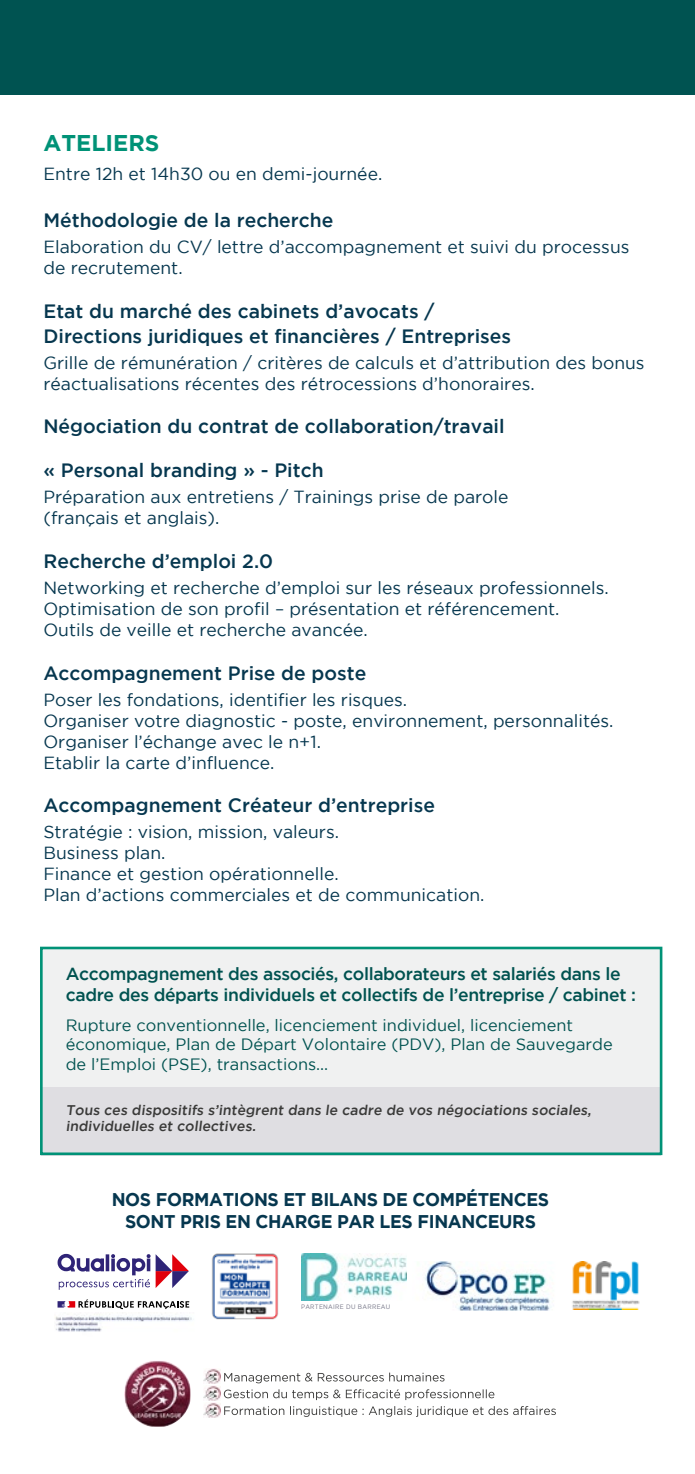
<style>
.page{position:relative;width:695px;height:1474px;background:#fff}
.page>*{position:absolute;margin:0;border:0;box-sizing:border-box;transform-origin:0 0}
.t1{font:700 22.75px "Gotham";color:#009277}
.t2{font:700 22.75px "Gotham";color:#009278}
.t3{font:500 19.25px/24.5px "Gotham";color:#0b3850}
.t4{font:500 19.25px/24.5px "Gotham";color:#06374f}
.t5{font:700 18.38px/21.9px "Gotham";letter-spacing:-.02em;color:#06374f;text-align:center;scale:.96 1}
.t6{font:700 18.38px/21.9px "Gotham";letter-spacing:-.02em;color:#0b3850;text-align:center;scale:.96 1}
.t7{font:17.5px/21px "Gotham";color:#0b3850}
.t8{font:17.5px/21px "Gotham";color:#06374f}
.t9{font:500 17.5px/21px "Gotham";letter-spacing:-.02em;color:#005351}
.t10{font:500 17.5px/21px "Gotham";letter-spacing:-.02em;color:#005250}
.t11{font:16.45px/19.6px "Gotham";color:#005351}
.t12{font:16.45px/19.6px "Gotham";color:#005250}
.t13{font:500 14px/16.6px "Gotham";color:#3b3b3a}
.t14{font:500 14px/16.6px "Gotham";color:#3a3a39}
.t15{font:6.48px "Gotham";letter-spacing:.05em;color:#6f7081;scale:.92 1}
.t16{font:6.48px "Gotham";letter-spacing:.05em;color:#6f6f81;scale:.92 1}
</style>
<div class="page">
<div style="left:41px;top:947px;width:620px;height:140px;background:#f0f1f1"></div>
<div style="left:41px;top:1086px;width:620px;height:69px;background:#dfdee2"></div>
<div style="left:40px;top:946px;width:622px;height:209px;border:3px solid #009277"></div>
<svg style="left:156px;top:1254px;width:33px;height:33px"></svg>
<svg style="left:58px;top:1253px;width:92px;height:36px"></svg>
<svg style="left:58px;top:1299px;width:131px;height:10px"></svg>
<img style="left:212px;top:1253px;width:66px;height:65px">
<img style="left:572px;top:1261px;width:68px;height:48px">
<img style="left:55px;top:1314px;width:137px;height:18px">
<img style="left:425px;top:1261px;width:126px;height:49px">
<img style="left:301px;top:1253px;width:105px;height:47px">
<img style="left:124px;top:1361px;width:66px;height:65px">
<svg style="left:224px;top:1372px;width:220px;height:11px"></svg>
<svg style="left:224px;top:1389px;width:270px;height:10px"></svg>
<svg style="left:224px;top:1406px;width:331px;height:10px"></svg>
<img style="left:204px;top:1368px;width:16px;height:15px">
<img style="left:204px;top:1402px;width:16px;height:15px">
<img style="left:204px;top:1385px;width:16px;height:15px">
<div style="left:0;top:0;width:694px;height:94px;background:#005351"></div>
<h1 class="t2" style="left:40px;top:129px;width:117px">ATELIERS</h1>
<p class="t7" style="left:40px;top:163px;width:340px">Entre 12h et 14h30 ou en demi-journée.</p>
<p class="t3" style="left:40px;top:208px;width:291px">Méthodologie de la recherche</p>
<p class="t7" style="left:40px;top:236px;width:587px">Elaboration du CV/ lettre d’accompagnement et suivi du processus de recrutement.</p>
<p class="t3" style="left:40px;top:298px;width:469px">Etat du marché des cabinets d’avocats /<br>Directions juridiques et financières / Entreprises</p>
<p class="t7" style="left:40px;top:351px;width:602px">Grille de rémunération / critères de calculs et d’attribution des bonus réactualisations récentes des rétrocessions d’honoraires.</p>
<p class="t3" style="left:40px;top:414px;width:462px">Négociation du contrat de collaboration/travail</p>
<p class="t3" style="left:40px;top:457px;width:282px">« Personal branding » - Pitch</p>
<p class="t7" style="left:40px;top:486px;width:466px">Préparation aux entretiens / Trainings prise de parole (français et anglais).</p>
<p class="t3" style="left:40px;top:548px;width:231px">Recherche d’emploi 2.0</p>
<p class="t7" style="left:40px;top:577px;width:567px">Networking et recherche d’emploi sur les réseaux professionnels.<br>Optimisation de son profil – présentation et référencement.<br>Outils de veille et recherche avancée.</p>
<p class="t3" style="left:40px;top:660px;width:324px">Accompagnement Prise de poste</p>
<p class="t7" style="left:40px;top:688px;width:571px">Poser les fondations, identifier les risques.<br>Organiser votre diagnostic - poste, environnement, personnalités.<br>Organiser l’échange avec le n+1.<br>Etablir la carte d’influence.</p>
<p class="t3" style="left:40px;top:793px;width:393px">Accompagnement Créateur d’entreprise</p>
<p class="t7" style="left:40px;top:821px;width:442px">Stratégie : vision, mission, valeurs.<br>Business plan.<br>Finance et gestion opérationnelle.<br>Plan d’actions commerciales et de communication.</p>
<h1 class="t1" style="left:43px;top:129px;width:117px">ATELIERS</h1>
<p class="t8" style="left:43px;top:163px;width:340px">Entre 12h et 14h30 ou en demi-journée.</p>
<p class="t4" style="left:43px;top:208px;width:291px">Méthodologie de la recherche</p>
<p class="t8" style="left:43px;top:236px;width:587px">Elaboration du CV/ lettre d’accompagnement et suivi du processus de recrutement.</p>
<p class="t4" style="left:43px;top:298px;width:469px">Etat du marché des cabinets d’avocats /<br>Directions juridiques et financières / Entreprises</p>
<p class="t8" style="left:43px;top:351px;width:602px">Gri le de rémunération / critères de calculs et d’attribution des bonus réactualisations récentes des rétrocessions d’honoraires.</p>
<p class="t4" style="left:43px;top:414px;width:462px">Négociation du contrat de co laboration/travail</p>
<p class="t4" style="left:43px;top:457px;width:282px">« Personal branding » - Pitch</p>
<p class="t8" style="left:43px;top:486px;width:466px">Préparation aux entretiens / Trainings prise de parole (français et anglais).</p>
<p class="t4" style="left:43px;top:548px;width:231px">Recherche d’emploi 2.0</p>
<p class="t8" style="left:43px;top:577px;width:567px">Networking et recherche d’emploi sur les réseaux professionnels.<br>Optimisation de son profil – présentation et référencement.<br>Outils de vei le et recherche avancée.</p>
<p class="t4" style="left:43px;top:660px;width:324px">Accompagnement Prise de poste</p>
<p class="t8" style="left:43px;top:688px;width:571px">Poser les fondations, ident fier les risques.<br>Organiser votre diagnostic - poste, environnement, personnalités.<br>Organiser l’échange avec le n+1.<br>Etablir la carte d’influence.</p>
<p class="t4" style="left:43px;top:793px;width:393px">Accompagnement Créateur d’entreprise</p>
<p class="t8" style="left:43px;top:821px;width:442px">Stratégie : vision, mission, valeurs.<br>Business plan.<br>Finance et gestion opérationne le.<br>Plan d’actions commerciales et de communication.</p>
<p class="t9" style="left:62px;top:963px;width:571px">Accompagnement des associés, collaborateurs et salariés dans le cadre des départs individuels et collectifs de l’entreprise / cabinet :</p>
<p class="t10" style="left:66px;top:963px;width:571px">Accompagnement des associés, co laborateurs et salariés dans le cadre des départs individuels et co lectifs de l’entreprise / cabinet :</p>
<p class="t11" style="left:62px;top:1014px;width:548px">Rupture conventionnelle, licenciement individuel, licenciement économique, Plan de Départ Volontaire (PDV), Plan de Sauvegarde de l’Emploi (PSE), transactions...</p>
<p class="t12" style="left:66px;top:1014px;width:548px">Rupture conventionne le, licenciement individuel, licenciement économique, Plan de Départ Volontaire (PDV), Plan de Sauvegarde de l’Emploi (PSE), transactions .</p>
<p class="t13" style="left:62px;top:1101px;width:529px">Tous ces dispositifs s’intègrent dans le cadre de vos négociations sociales, individuelles et collectives.</p>
<p class="t14" style="left:66px;top:1101px;width:529px">Tous ces dispositifs s’intègrent dans le cadre de vos négociations sociales, individue les et co lectives.</p>
<p class="t6" style="left:108px;top:1188px;width:457px">NOS FORMATIONS ET BILANS DE COMPÉTENCES<br>SONT PRIS EN CHARGE PAR LES FINANCEURS</p>
<p class="t5" style="left:112px;top:1188px;width:457px">NOS FORMATIONS ET BILANS DE COMPÉTENCES<br>SONT PRIS EN CHARGE PAR LES FINANCEURS</p>
<p class="t16" style="left:301px;top:1303px;width:99px">PARTENAIRE DU BA REAU</p>
<p class="t15" style="left:297px;top:1304px;width:98px">PARTENAIRE DU BARREAU</p>
</div>
